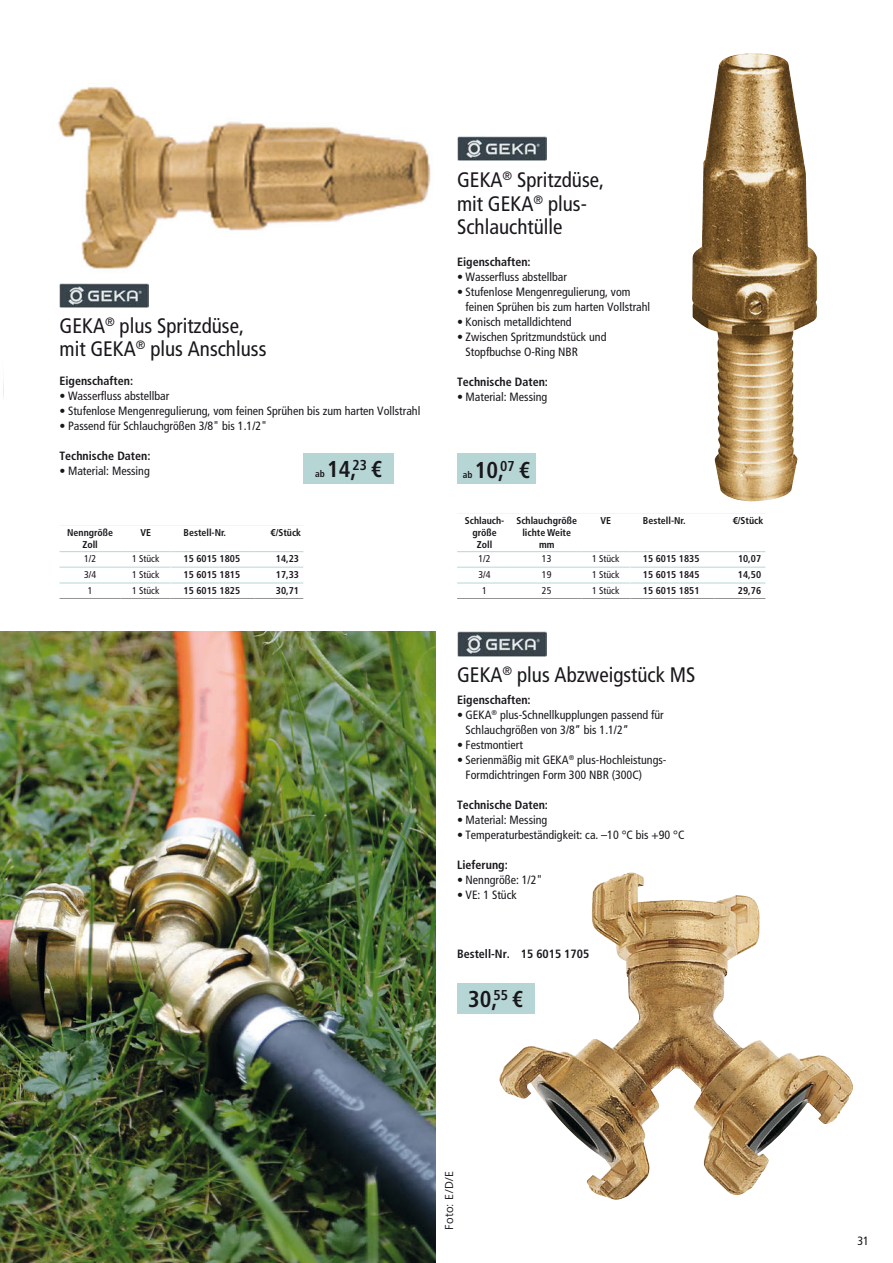
<style>
.page{position:relative;width:893px;height:1263px;background:#fff}
.page>*{position:absolute;margin:0;border:0;box-sizing:border-box;transform-origin:0 0}
.t1{font:700 condensed 24px "Frutiger Next LTW1 G";color:#1a171c}
.t2{font:condensed 21px/23.5px "Frutiger LT Pro";color:#1a171c}
.t3{font:condensed 12px/15px "Frutiger LT Pro";color:#1a171c}
.t4{font:700 condensed 12px "Frutiger LT Pro";color:#1a171c}
.t5{font:12px "Frutiger Next LTW1 G";color:#1a171c}
.t6{font:700 condensed 9.9px/12px "Frutiger LT Pro";color:#1a171c;text-align:center}
.t7{font:condensed 9.9px "Frutiger LT Pro";color:#1a171c}
.t8{font:700 condensed 9.75px "Frutiger Next LTW1 G";color:#1a171c}
</style>
<div class="page">
<hr style="left:630px;top:598px;width:84px;height:1px;background:#929395">
<hr style="left:457px;top:598px;width:55px;height:1px;background:#929395">
<hr style="left:512px;top:598px;width:69px;height:1px;background:#929395">
<hr style="left:581px;top:598px;width:49px;height:1px;background:#929395">
<hr style="left:714px;top:598px;width:51px;height:1px;background:#929395">
<svg style="left:457px;top:513px;width:308px;height:71px"></svg>
<div style="left:457px;top:453px;width:79px;height:31px;background:#b6d6d5"></div>
<img style="left:692px;top:53px;width:126px;height:449px">
<hr style="left:171px;top:598px;width:83px;height:1px;background:#929395">
<hr style="left:60px;top:598px;width:61px;height:1px;background:#929395">
<hr style="left:121px;top:598px;width:50px;height:1px;background:#929395">
<hr style="left:254px;top:598px;width:49px;height:1px;background:#929395">
<svg style="left:60px;top:525px;width:243px;height:59px"></svg>
<div style="left:303px;top:453px;width:91px;height:31px;background:#b6d6d5"></div>
<img style="left:58px;top:86px;width:373px;height:183px">
<img style="left:60px;top:283px;width:89px;height:24px">
<div style="left:457px;top:983px;width:78px;height:31px;background:#b6d6d5"></div>
<img style="left:499px;top:873px;width:354px;height:327px">
<img style="left:457px;top:632px;width:89px;height:24px">
<img style="left:3px;top:382px;width:1px;height:15px">
<img style="left:0;top:632px;width:436px;height:631px">
<img style="left:457px;top:137px;width:89px;height:24px">
<h2 class="t2" style="left:60px;top:314px;width:208px">GEKA<sup>®</sup> plus Spritzdüse, mit GEKA<sup>®</sup> plus Anschluss</h2>
<p class="t4" style="left:60px;top:374px;width:75px">Eigenschaften:</p>
<p class="t3" style="left:60px;top:389px;width:111px">• Wasserfluss abstellbar</p>
<p class="t3" style="left:60px;top:404px;width:362px">• Stufenlose Mengenregulierung, vom feinen Sprühen bis zum harten Vollstrahl</p>
<p class="t3" style="left:60px;top:419px;width:209px">• Passend für Schlauchgrößen 3/8" bis 1.1/2"</p>
<p class="t4" style="left:60px;top:449px;width:92px">Technische Daten:</p>
<p class="t3" style="left:60px;top:464px;width:92px">• Material: Messing</p>
<p class="t8" style="left:315px;top:468px;width:11px">ab</p>
<h1 class="t1" style="left:327px;top:455px;width:57px">14,<sup>23</sup> €</h1>
<p class="t6" style="left:67px;top:527px;width:47px">Nenngröße</p>
<p class="t6" style="left:140px;top:527px;width:12px">VE</p>
<p class="t6" style="left:184px;top:527px;width:44px">Bestell-Nr.</p>
<p class="t6" style="left:271px;top:527px;width:32px">€/Stück</p>
<p class="t6" style="left:82px;top:539px;width:17px">Zoll</p>
<p class="t7" style="left:84px;top:553px;width:14px">1/2</p>
<p class="t7" style="left:132px;top:553px;width:29px">1 Stück</p>
<p class="t6" style="left:184px;top:553px;width:58px">15 6015 1805</p>
<p class="t6" style="left:276px;top:553px;width:25px">14,23</p>
<p class="t7" style="left:84px;top:569px;width:14px">3/4</p>
<p class="t7" style="left:132px;top:569px;width:29px">1 Stück</p>
<p class="t6" style="left:184px;top:569px;width:58px">15 6015 1815</p>
<p class="t6" style="left:276px;top:569px;width:25px">17,33</p>
<p class="t7" style="left:88px;top:585px;width:6px">1</p>
<p class="t7" style="left:132px;top:585px;width:29px">1 Stück</p>
<p class="t6" style="left:184px;top:585px;width:58px">15 6015 1825</p>
<p class="t6" style="left:276px;top:585px;width:25px">30,71</p>
<h2 class="t2" style="left:457px;top:168px;width:149px">GEKA<sup>®</sup> Spritzdüse, mit GEKA<sup>®</sup> plus-<br>Schlauchtülle</h2>
<p class="t4" style="left:457px;top:254px;width:75px">Eigenschaften:</p>
<p class="t3" style="left:457px;top:269px;width:111px">• Wasserfluss abstellbar</p>
<p class="t3" style="left:466px;top:284px;width:186px;text-indent:-9px">• Stufenlose Mengenregulierung, vom feinen Sprühen bis zum harten Vollstrahl</p>
<p class="t3" style="left:457px;top:314px;width:116px">• Konisch metalldichtend</p>
<p class="t3" style="left:466px;top:329px;width:142px;text-indent:-9px">• Zwischen Spritzmundstück und<br>Stopfbuchse O-Ring NBR</p>
<p class="t4" style="left:457px;top:374px;width:92px">Technische Daten:</p>
<p class="t3" style="left:457px;top:389px;width:92px">• Material: Messing</p>
<p class="t8" style="left:463px;top:469px;width:11px">ab</p>
<h1 class="t1" style="left:475px;top:456px;width:57px">10,<sup>07</sup> €</h1>
<p class="t6" style="left:465px;top:515px;width:41px">Schlauch&shy;größe</p>
<p class="t6" style="left:516px;top:515px;width:62px">Schlauchgröße lichte Weite</p>
<p class="t6" style="left:600px;top:515px;width:12px">VE</p>
<p class="t6" style="left:643px;top:515px;width:44px">Bestell-Nr.</p>
<p class="t6" style="left:733px;top:515px;width:32px">€/Stück</p>
<p class="t6" style="left:477px;top:539px;width:17px">Zoll</p>
<p class="t6" style="left:539px;top:539px;width:17px">mm</p>
<p class="t7" style="left:478px;top:553px;width:14px">1/2</p>
<p class="t7" style="left:542px;top:553px;width:11px">13</p>
<p class="t7" style="left:592px;top:553px;width:29px">1 Stück</p>
<p class="t6" style="left:643px;top:553px;width:58px">15 6015 1835</p>
<p class="t6" style="left:738px;top:553px;width:25px">10,07</p>
<p class="t7" style="left:478px;top:569px;width:14px">3/4</p>
<p class="t7" style="left:542px;top:569px;width:11px">19</p>
<p class="t7" style="left:592px;top:569px;width:29px">1 Stück</p>
<p class="t6" style="left:643px;top:569px;width:58px">15 6015 1845</p>
<p class="t6" style="left:738px;top:569px;width:25px">14,50</p>
<p class="t7" style="left:482px;top:585px;width:6px">1</p>
<p class="t7" style="left:542px;top:585px;width:11px">25</p>
<p class="t7" style="left:592px;top:585px;width:29px">1 Stück</p>
<p class="t6" style="left:643px;top:585px;width:58px">15 6015 1851</p>
<p class="t6" style="left:738px;top:585px;width:25px">29,76</p>
<h2 class="t2" style="left:457px;top:663px;width:240px">GEKA<sup>®</sup> plus Abzweigstück MS</h2>
<p class="t4" style="left:457px;top:693px;width:75px">Eigenschaften:</p>
<p class="t3" style="left:466px;top:707px;width:200px;text-indent:-9px">• GEKA<sup>®</sup> plus-Schnellkupplungen passend für<br>Schlauchgrößen von 3/8“ bis 1.1/2“</p>
<p class="t3" style="left:457px;top:737px;width:67px">• Festmontiert</p>
<p class="t3" style="left:466px;top:752px;width:202px;text-indent:-9px">• Serienmäßig mit GEKA<sup>®</sup> plus-Hochleistungs-<br>Formdichtringen Form 300 NBR (300C)</p>
<p class="t4" style="left:457px;top:798px;width:92px">Technische Daten:</p>
<p class="t3" style="left:457px;top:812px;width:92px">• Material: Messing</p>
<p class="t3" style="left:457px;top:827px;width:229px">• Temperaturbeständigkeit: ca. –10 °C bis +90 °C</p>
<p class="t4" style="left:457px;top:858px;width:52px">Lieferung:</p>
<p class="t3" style="left:457px;top:872px;width:87px">• Nenngröße: 1/2"</p>
<p class="t3" style="left:457px;top:887px;width:61px">• VE: 1 Stück</p>
<p class="t4" style="left:457px;top:947px;width:134px">Bestell-Nr. 15 6015 1705</p>
<h1 class="t1" style="left:468px;top:985px;width:57px">30,<sup>55</sup> €</h1>
<p class="t5" style="left:442px;top:1230px;width:60px;rotate:-90deg">Foto: E/D/E</p>
<p class="t3" style="left:857px;top:1233px;width:13px">31</p>
</div>
